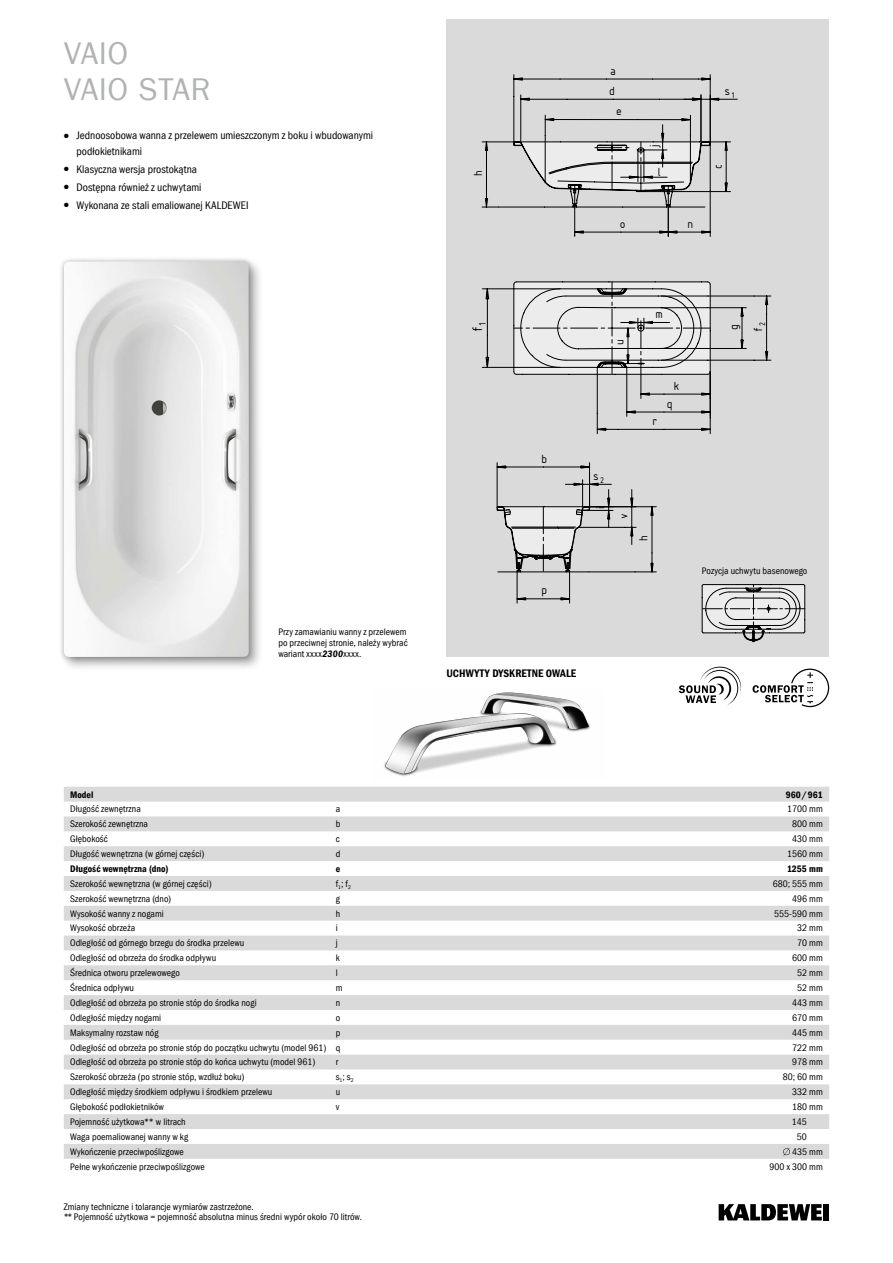
<style>
.page{position:relative;width:893px;height:1263px;background:#fff}
.page>*{position:absolute;margin:0;border:0;box-sizing:border-box;transform-origin:0 0}
._1__Headline_Bade-_u{font:31.5px/36px "Franklin Gothic LT Com";letter-spacing:.015em;color:#b1b2b3}
.t1{font:14.85px "ISOCPEUR";color:#000}
.t2{font:12.75px/20.2px "ISOCPEUR";color:#000}
.t3{font:condensed 11.25px/15.8px "Franklin Gothic LT Com";letter-spacing:-.005em;color:#000}
._6__Grundtext_Tabell{font:11.25px "Franklin Gothic LT Com Dm Cn";letter-spacing:.005em;color:#000}
._3__Grundtext_Maßtab{font:condensed 9.75px "Franklin Gothic LT Com";letter-spacing:.005em;color:#000}
._7__Grundtext_Tabell{font:condensed 9.75px/10.9px "Franklin Gothic LT Com";letter-spacing:.005em;color:#000}
._3__Grundtext_Maßtab-2{font:9.75px "Franklin Gothic LT Com Dm Cn";color:#000}
.s1{font-family:"Franklin Gothic LT Com Dm Cn It";font-stretch:normal}
</style>
<div class="page">
<div style="left:60px;top:257px;width:203px;height:415px;background:#000;opacity:.35"></div>
<div style="left:58px;top:256px;width:196px;height:406px;background:#000;opacity:.25"></div>
<img style="left:64px;top:261px;width:185px;height:397px">
<div style="left:824px;top:1204px;width:5px;height:16px;background:#000"></div>
<svg style="left:719px;top:1204px;width:103px;height:16px"></svg>
<div style="left:446px;top:19px;width:383px;height:638px;background:#dadada"></div>
<svg style="left:64px;top:787px;width:765px;height:372px;fill:#e1e1e1"></svg>
<svg style="left:783px;top:1148px;width:7px;height:8px"></svg>
<img style="left:384px;top:692px;width:207px;height:84px">
<svg style="left:481px;top:74px;width:257px;height:163px"></svg>
<svg style="left:482px;top:281px;width:290px;height:153px"></svg>
<svg style="left:496px;top:462px;width:161px;height:142px"></svg>
<svg style="left:701px;top:584px;width:104px;height:58px"></svg>
<svg style="left:753px;top:669px;width:76px;height:38px"></svg>
<svg style="left:679px;top:667px;width:62px;height:38px"></svg>
<p class="_1__Headline_Bade-_u" style="left:64px;top:36px;width:148px">VAIO<br>VAIO STAR</p>
<p class="t3" style="left:77px;top:128px;width:298px">Jednoosobowa wanna z przelewem umieszczonym z boku i wbudowanymi podłokietnikami</p>
<p class="t3" style="left:77px;top:161px;width:122px">Klasyczna wersja prostokątna</p>
<p class="t3" style="left:77px;top:179px;width:126px">Dostępna również z uchwytami</p>
<p class="t3" style="left:77px;top:197px;width:173px">Wykonana ze stali emaliowanej KALDEWEI</p>
<p class="_7__Grundtext_Tabell" style="left:278px;top:626px;width:131px;text-align:justify">Przy zamawianiu wanny z przelewem po przeciwnej stronie, należy wybrać wariant xxxx<span class="s1">2300</span>xxxx.</p>
<p class="t2" style="left:467px;top:176px;width:7px;rotate:-90deg">h</p>
<p class="t2" style="left:609px;top:60px;width:8px">a d</p>
<p class="t2" style="left:616px;top:101px;width:7px">e</p>
<p class="t2" style="left:620px;top:213px;width:7px">o</p>
<p class="t2" style="left:644px;top:147px;width:5px;rotate:-90deg">j</p>
<p class="t2" style="left:658px;top:161px;width:5px">l</p>
<p class="t2" style="left:644px;top:176px;width:5px;rotate:-90deg">j</p>
<p class="t2" style="left:724px;top:80px;width:12px">s<sub>1</sub></p>
<p class="t2" style="left:687px;top:213px;width:7px">n</p>
<p class="t2" style="left:707px;top:169px;width:6px;rotate:-90deg">c</p>
<p class="t1" style="left:468px;top:332px;width:12px;rotate:-90deg">f<sub>1</sub></p>
<p class="t2" style="left:541px;top:448px;width:7px">b</p>
<p class="t2" style="left:541px;top:580px;width:7px">p</p>
<p class="t2" style="left:609px;top:345px;width:7px;rotate:-90deg">u</p>
<p class="t2" style="left:655px;top:303px;width:9px">m</p>
<p class="t2" style="left:674px;top:375px;width:7px">k</p>
<p class="t2" style="left:652px;top:410px;width:6px">r</p>
<p class="t2" style="left:667px;top:393px;width:7px">q</p>
<p class="t2" style="left:593px;top:465px;width:13px">s<sub>2</sub></p>
<p class="t2" style="left:590px;top:509px;width:4px;rotate:-90deg">i</p>
<p class="t2" style="left:613px;top:519px;width:7px;rotate:-90deg">v</p>
<p class="t2" style="left:633px;top:541px;width:7px;rotate:-90deg">h</p>
<p class="t2" style="left:721px;top:332px;width:11px;line-height:24.6px;rotate:-90deg">g f<sub>2</sub></p>
<p class="_7__Grundtext_Tabell" style="left:702px;top:565px;width:107px">Pozycja uchwytu basenowego</p>
<p class="_6__Grundtext_Tabell" style="left:446px;top:667px;width:131px">UCHWYTY DYSKRETNE OWALE</p>
<p class="_3__Grundtext_Maßtab-2" style="left:70px;top:789px;width:25px">Model</p>
<p class="_3__Grundtext_Maßtab-2" style="left:786px;top:789px;width:38px">960/961</p>
<p class="_3__Grundtext_Maßtab" style="left:70px;top:804px;width:72px">Długość zewnętrzna</p>
<p class="_3__Grundtext_Maßtab" style="left:336px;top:804px;width:6px">a</p>
<p class="_3__Grundtext_Maßtab" style="left:787px;top:804px;width:37px">1700 mm</p>
<p class="_3__Grundtext_Maßtab" style="left:70px;top:818px;width:79px">Szerokość zewnętrzna</p>
<p class="_3__Grundtext_Maßtab" style="left:336px;top:818px;width:6px">b</p>
<p class="_3__Grundtext_Maßtab" style="left:792px;top:818px;width:32px">800 mm</p>
<p class="_3__Grundtext_Maßtab" style="left:70px;top:833px;width:39px">Głębokość</p>
<p class="_3__Grundtext_Maßtab" style="left:336px;top:833px;width:5px">c</p>
<p class="_3__Grundtext_Maßtab" style="left:792px;top:833px;width:32px">430 mm</p>
<p class="_3__Grundtext_Maßtab" style="left:70px;top:848px;width:136px">Długość wewnętrzna (w górnej części)</p>
<p class="_3__Grundtext_Maßtab" style="left:336px;top:848px;width:6px">d</p>
<p class="_3__Grundtext_Maßtab" style="left:787px;top:848px;width:37px">1560 mm</p>
<p class="_3__Grundtext_Maßtab-2" style="left:70px;top:863px;width:100px">Długość wewnętrzna (dno)</p>
<p class="_3__Grundtext_Maßtab-2" style="left:336px;top:863px;width:6px">e</p>
<p class="_3__Grundtext_Maßtab-2" style="left:787px;top:863px;width:37px">1255 mm</p>
<p class="_3__Grundtext_Maßtab" style="left:70px;top:878px;width:143px">Szerokość wewnętrzna (w górnej części)</p>
<p class="_3__Grundtext_Maßtab" style="left:336px;top:878px;width:17px">f<sub>1</sub>; f<sub>2</sub></p>
<p class="_3__Grundtext_Maßtab" style="left:773px;top:878px;width:52px">680; 555 mm</p>
<p class="_3__Grundtext_Maßtab" style="left:70px;top:893px;width:103px">Szerokość wewnętrzna (dno)</p>
<p class="_3__Grundtext_Maßtab" style="left:336px;top:893px;width:6px">g</p>
<p class="_3__Grundtext_Maßtab" style="left:792px;top:893px;width:32px">496 mm</p>
<p class="_3__Grundtext_Maßtab" style="left:70px;top:908px;width:95px">Wysokość wanny z nogami</p>
<p class="_3__Grundtext_Maßtab" style="left:336px;top:908px;width:6px">h</p>
<p class="_3__Grundtext_Maßtab" style="left:774px;top:908px;width:50px">555-590 mm</p>
<p class="_3__Grundtext_Maßtab" style="left:70px;top:923px;width:67px">Wysokość obrzeża</p>
<p class="_3__Grundtext_Maßtab" style="left:336px;top:923px;width:3px">i</p>
<p class="_3__Grundtext_Maßtab" style="left:797px;top:923px;width:27px">32 mm</p>
<p class="_3__Grundtext_Maßtab" style="left:70px;top:938px;width:176px">Odległość od górnego brzegu do środka przelewu</p>
<p class="_3__Grundtext_Maßtab" style="left:336px;top:938px;width:3px">j</p>
<p class="_3__Grundtext_Maßtab" style="left:797px;top:938px;width:27px">70 mm</p>
<p class="_3__Grundtext_Maßtab" style="left:70px;top:952px;width:148px">Odległość od obrzeża do środka odpływu</p>
<p class="_3__Grundtext_Maßtab" style="left:336px;top:952px;width:5px">k</p>
<p class="_3__Grundtext_Maßtab" style="left:792px;top:952px;width:32px">600 mm</p>
<p class="_3__Grundtext_Maßtab" style="left:70px;top:967px;width:111px">Średnica otworu przelewowego</p>
<p class="_3__Grundtext_Maßtab" style="left:336px;top:967px;width:3px">l</p>
<p class="_3__Grundtext_Maßtab" style="left:797px;top:967px;width:27px">52 mm</p>
<p class="_3__Grundtext_Maßtab" style="left:70px;top:982px;width:65px">Średnica odpływu</p>
<p class="_3__Grundtext_Maßtab" style="left:336px;top:982px;width:8px">m</p>
<p class="_3__Grundtext_Maßtab" style="left:797px;top:982px;width:27px">52 mm</p>
<p class="_3__Grundtext_Maßtab" style="left:70px;top:997px;width:188px">Odległość od obrzeża po stronie stóp do środka nogi</p>
<p class="_3__Grundtext_Maßtab" style="left:336px;top:997px;width:6px">n</p>
<p class="_3__Grundtext_Maßtab" style="left:792px;top:997px;width:32px">443 mm</p>
<p class="_3__Grundtext_Maßtab" style="left:70px;top:1012px;width:93px">Odległość między nogami</p>
<p class="_3__Grundtext_Maßtab" style="left:336px;top:1012px;width:6px">o</p>
<p class="_3__Grundtext_Maßtab" style="left:792px;top:1012px;width:32px">670 mm</p>
<p class="_3__Grundtext_Maßtab" style="left:70px;top:1027px;width:90px">Maksymalny rozstaw nóg</p>
<p class="_3__Grundtext_Maßtab" style="left:336px;top:1027px;width:6px">p</p>
<p class="_3__Grundtext_Maßtab" style="left:792px;top:1027px;width:32px">445 mm</p>
<p class="_3__Grundtext_Maßtab" style="left:70px;top:1042px;width:258px">Odległość od obrzeża po stronie stóp do początku uchwytu (model 961)</p>
<p class="_3__Grundtext_Maßtab" style="left:336px;top:1042px;width:6px">q</p>
<p class="_3__Grundtext_Maßtab" style="left:792px;top:1042px;width:32px">722 mm</p>
<p class="_3__Grundtext_Maßtab" style="left:70px;top:1057px;width:247px">Odległość od obrzeża po stronie stóp do końca uchwytu (model 961)</p>
<p class="_3__Grundtext_Maßtab" style="left:336px;top:1057px;width:4px">r</p>
<p class="_3__Grundtext_Maßtab" style="left:792px;top:1057px;width:32px">978 mm</p>
<p class="_3__Grundtext_Maßtab" style="left:70px;top:1071px;width:176px">Szerokość obrzeża (po stronie stóp, wzdłuż boku)</p>
<p class="_3__Grundtext_Maßtab" style="left:336px;top:1071px;width:19px">s<sub>1</sub>; s<sub>2</sub></p>
<p class="_3__Grundtext_Maßtab" style="left:783px;top:1071px;width:42px">80; 60 mm</p>
<p class="_3__Grundtext_Maßtab" style="left:70px;top:1086px;width:204px">Odległość między środkiem odpływu i środkiem przelewu</p>
<p class="_3__Grundtext_Maßtab" style="left:336px;top:1086px;width:6px">u</p>
<p class="_3__Grundtext_Maßtab" style="left:792px;top:1086px;width:32px">332 mm</p>
<p class="_3__Grundtext_Maßtab" style="left:70px;top:1101px;width:95px">Głębokość podłokietników</p>
<p class="_3__Grundtext_Maßtab" style="left:336px;top:1101px;width:5px">v</p>
<p class="_3__Grundtext_Maßtab" style="left:792px;top:1101px;width:32px">180 mm</p>
<p class="_3__Grundtext_Maßtab" style="left:70px;top:1116px;width:117px">Pojemność użytkowa** w litrach</p>
<p class="_3__Grundtext_Maßtab" style="left:792px;top:1116px;width:16px">145</p>
<p class="_3__Grundtext_Maßtab" style="left:70px;top:1131px;width:120px">Waga poemaliowanej wanny w kg</p>
<p class="_3__Grundtext_Maßtab" style="left:797px;top:1131px;width:11px">50</p>
<p class="_3__Grundtext_Maßtab" style="left:70px;top:1146px;width:115px">Wykończenie przeciwpoślizgowe</p>
<p class="_3__Grundtext_Maßtab" style="left:792px;top:1146px;width:32px">435 mm</p>
<p class="_3__Grundtext_Maßtab" style="left:70px;top:1161px;width:136px">Pełne wykończenie przeciwpoślizgowe</p>
<p class="_3__Grundtext_Maßtab" style="left:769px;top:1161px;width:55px">900 x 300 mm</p>
<p class="_7__Grundtext_Tabell" style="left:64px;top:1201px;width:300px">Zmiany techniczne i tolarancje wymiarów zastrzeżone.<br>** Pojemność użytkowa = pojemność absolutna minus średni wypór około 70 litrów.</p>
</div>
